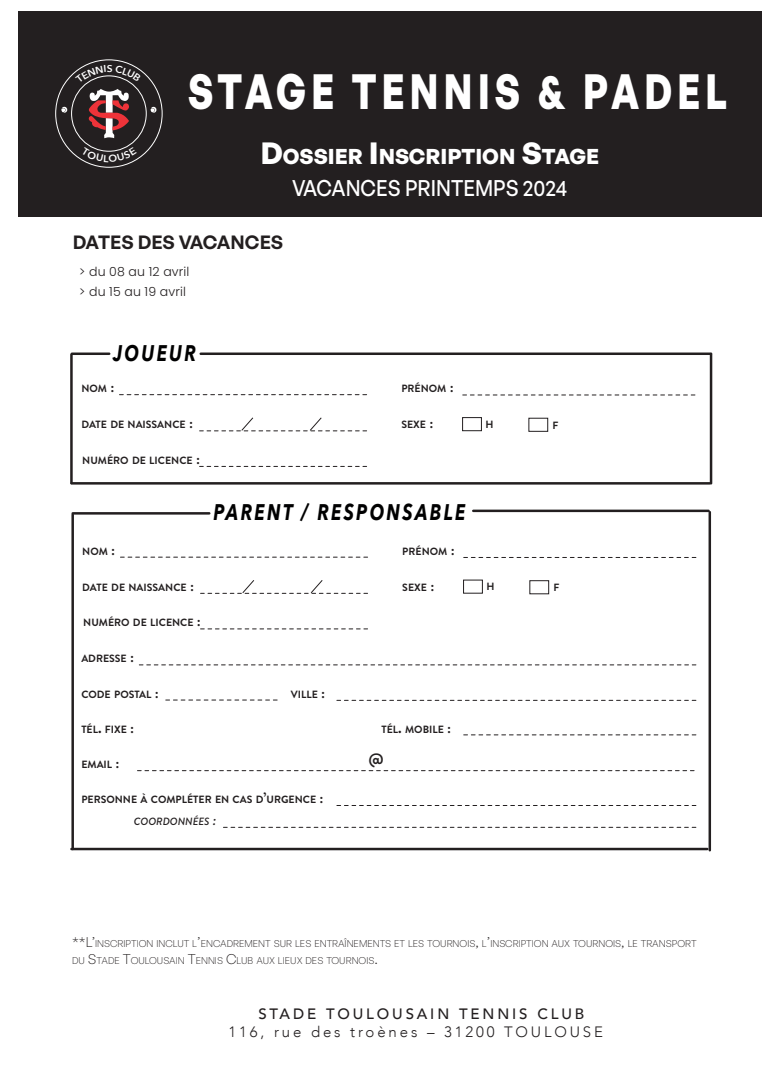
<style>
.page{position:relative;width:780px;height:1088px;background:#fff}
.page>*{position:absolute;margin:0;border:0;box-sizing:border-box;transform-origin:0 0}
.t1{font:700 48.38px "General Sans";letter-spacing:.13em;color:#fff;scale:.78 1}
.t2{font:italic 700 22.62px "Avenir Next";letter-spacing:.13em;color:#000001;scale:.78 1}
.t3{font:500 22.25px "General Sans";color:#fff;scale:.9 1}
.t4{font:700 21px "General Sans";color:#fff}
.t5{font:600 18.75px "General Sans";color:#231f20}
.t6{font:300 15px "Avenir";letter-spacing:.19em;color:#231f20}
.t7{font:500 15px "Avenir";letter-spacing:.19em;color:#231f20}
.t8{font:700 15px "Brandon Grotesque";color:#231f20}
.t9{font:300 12.5px/19.9px "Poppins";letter-spacing:.01em;color:#231f20}
.t10{font:700 10.5px "Brandon Grotesque";color:#231f20}
.t11{font:italic 500 10.5px "Brandon Grotesque";color:#231f20}
.t12{font:600 9.88px "Avenir Next";color:#fff;scale:1.04 1}
.t13{font:300 9.62px/16.5px "General Sans";color:#231f20}
.s1{font-size:30px}
.s2{font-size:15px}
.s3{font-size:13.75px}
</style>
<div class="page">
<div style="left:18px;top:11px;width:743px;height:206px;background:#231f20"></div>
<svg style="left:120px;top:557px;width:247px;height:1px"></svg>
<svg style="left:119px;top:394px;width:247px;height:1px"></svg>
<svg style="left:200px;top:629px;width:167px;height:1px"></svg>
<svg style="left:199px;top:466px;width:167px;height:1px"></svg>
<svg style="left:166px;top:700px;width:111px;height:1px"></svg>
<svg style="left:337px;top:805px;width:359px;height:1px"></svg>
<svg style="left:223px;top:827px;width:473px;height:1px"></svg>
<svg style="left:463px;top:735px;width:233px;height:1px"></svg>
<svg style="left:337px;top:700px;width:359px;height:1px"></svg>
<svg style="left:139px;top:665px;width:557px;height:1px"></svg>
<svg style="left:137px;top:770px;width:557px;height:1px"></svg>
<svg style="left:463px;top:557px;width:233px;height:1px"></svg>
<svg style="left:462px;top:395px;width:233px;height:1px"></svg>
<svg style="left:200px;top:580px;width:167px;height:14px"></svg>
<svg style="left:199px;top:417px;width:167px;height:15px"></svg>
<div style="left:462px;top:417px;width:19px;height:14px;border:1px solid #231f20"></div>
<div style="left:529px;top:580px;width:20px;height:14px;border:1px solid #231f20"></div>
<div style="left:528px;top:418px;width:20px;height:14px;border:1px solid #231f20"></div>
<hr style="left:201px;top:352px;width:510px;height:3px;background:#231f20">
<hr style="left:473px;top:510px;width:235px;height:2px;background:#231f20">
<hr style="left:73px;top:512px;width:136px;height:3px;background:#231f20">
<hr style="left:72px;top:352px;width:37px;height:3px;background:#231f20">
<hr style="left:71px;top:482px;width:638px;height:3px;background:#231f20">
<hr style="left:71px;top:848px;width:636px;height:2px;background:#231f20">
<hr style="left:70px;top:355px;width:3px;height:128px;background:#231f20">
<hr style="left:709px;top:354px;width:3px;height:129px;background:#231f20">
<hr style="left:708px;top:512px;width:3px;height:338px;background:#231f20">
<hr style="left:71px;top:515px;width:3px;height:334px;background:#231f20">
<svg style="left:55px;top:59px;width:107px;height:109px"></svg>
<p class="t12" style="left:107px;top:60px;width:7px">S</p>
<h1 class="t1" style="left:188px;top:60px;width:692px">STAGE TENNIS &amp; PADEL</h1>
<h3 class="t4" style="left:260px;top:143px;width:340px"><span class="s1">D</span>OSSIER <span class="s1">I</span> NSCRIPTION <span class="s1">S</span>TAGE</h3>
<h3 class="t3" style="left:292px;top:173px;width:307px">VACANCES PRINTEMPS 2024</h3>
<h3 class="t5" style="left:73px;top:230px;width:212px">DATES DES VACANCES</h3>
<p class="t9" style="left:79px;top:262px;width:112px">&gt; du 08 au 12 avril &gt; du 15 au 19 avril</p>
<h2 class="t2" style="left:113px;top:334px;width:107px">JOUEUR</h2>
<p class="t10" style="left:81px;top:381px;width:35px">NOM <span class="s2">:</span></p>
<p class="t10" style="left:81px;top:417px;width:113px">DATE DE NAISSANCE <span class="s2">:</span></p>
<p class="t10" style="left:82px;top:453px;width:119px">NUMÉRO DE LICENCE <span class="s2">:</span></p>
<p class="t10" style="left:401px;top:381px;width:54px">PRÉNOM <span class="s2">:</span></p>
<p class="t10" style="left:401px;top:417px;width:34px">SEXE <span class="s2">:</span></p>
<p class="t10" style="left:82px;top:543px;width:35px">NOM <span class="s2">:</span></p>
<p class="t10" style="left:82px;top:580px;width:113px">DATE DE NAISSANCE <span class="s2">:</span></p>
<p class="t10" style="left:83px;top:615px;width:119px">NUMÉRO DE LICENCE <span class="s2">:</span></p>
<h2 class="t2" style="left:213px;top:492px;width:324px">PARENT / RESPONSABLE</h2>
<p class="t10" style="left:402px;top:543px;width:54px">PRÉNOM <span class="s2">:</span></p>
<p class="t10" style="left:402px;top:580px;width:34px">SEXE <span class="s2">:</span></p>
<p class="t10" style="left:81px;top:651px;width:54px">ADRESSE <span class="s2">:</span></p>
<p class="t10" style="left:81px;top:687px;width:79px">CODE POSTAL <span class="s2">:</span></p>
<p class="t10" style="left:291px;top:687px;width:36px">VILLE <span class="s2">:</span></p>
<p class="t10" style="left:81px;top:722px;width:54px">TÉL<span class="s2">.</span> FIXE <span class="s2">:</span></p>
<p class="t10" style="left:81px;top:757px;width:40px">EMAIL <span class="s2">:</span></p>
<p class="t10" style="left:81px;top:792px;width:244px">PERSONNE À COMPLÉTER EN CAS D<span class="s2">’</span>URGENCE <span class="s2">:</span></p>
<p class="t11" style="left:134px;top:814px;width:84px">COORDONNÉES <span class="s2">:</span></p>
<p class="t10" style="left:381px;top:722px;width:71px">TÉL<span class="s2">.</span> MOBILE <span class="s2">:</span></p>
<h3 class="t8" style="left:368px;top:748px;width:16px">@</h3>
<p class="t10" style="left:485px;top:417px;width:10px">H</p>
<p class="t10" style="left:486px;top:579px;width:10px">H</p>
<p class="t10" style="left:552px;top:418px;width:7px">F</p>
<p class="t10" style="left:553px;top:580px;width:7px">F</p>
<p class="t13" style="left:72px;top:935px;width:626px"><span class="s3">**L’</span>INSCRIPTION INCLUT L<span class="s3">’</span>ENCADREMENT SUR LES ENTRAÎNEMENTS ET LES TOURNOIS<span class="s3">,</span> L<span class="s3">’</span>INSCRIPTION AUX TOURNOIS<span class="s3">,</span> LE TRANSPORT<br>DU <span class="s3">S</span>TADE <span class="s3">T</span>OULOUSAIN <span class="s3">T</span>ENNIS <span class="s3">C</span>LUB AUX LIEUX DES TOURNOIS<span class="s3">.</span></p>
<h3 class="t7" style="left:258px;top:1000px;width:327px">STADE TOULOUSAIN TENNIS CLUB</h3>
<h3 class="t6" style="left:228px;top:1023px;width:376px">116, rue des troènes – 31200 TOULOUSE</h3>
</div>
